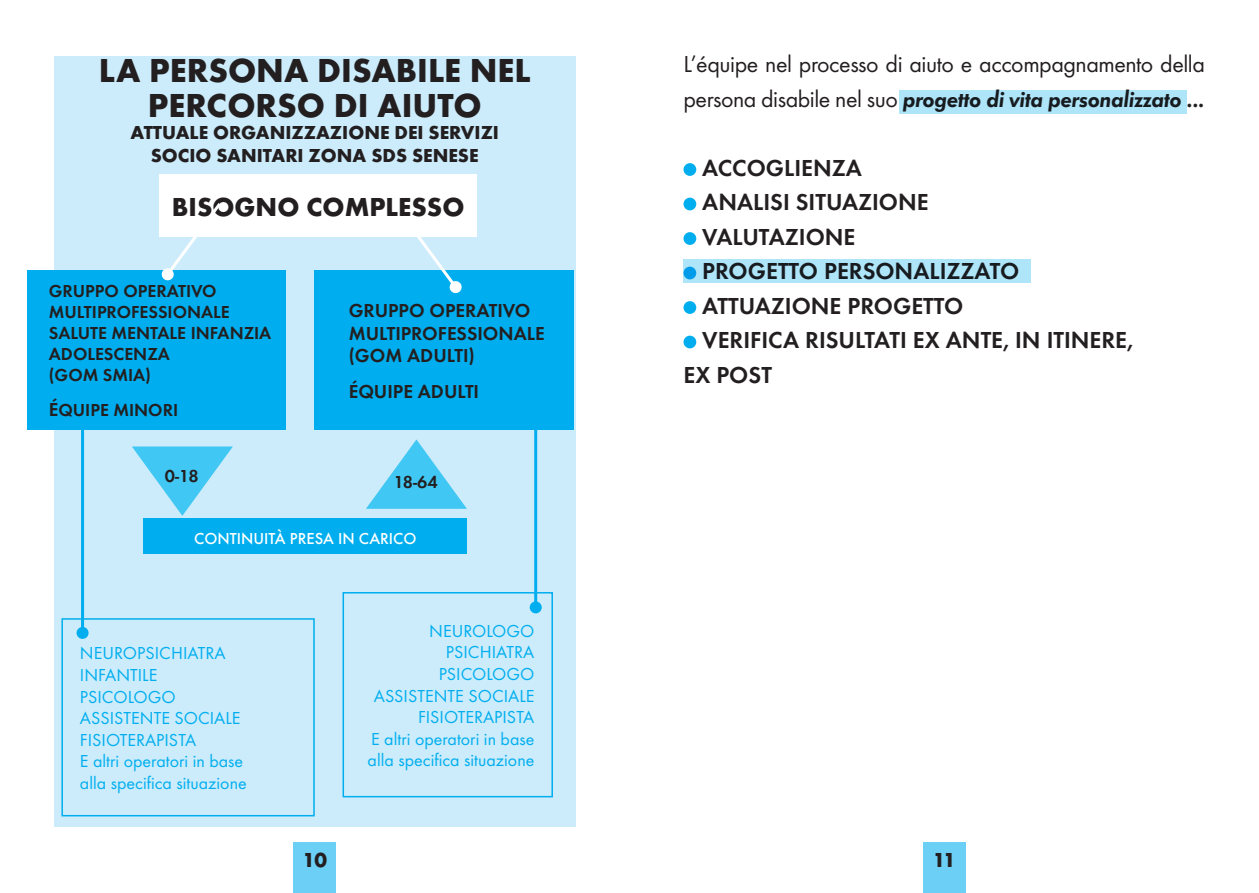
<style>
.page{position:relative;width:1259px;height:893px;background:#fff}
.page>*{position:absolute;margin:0;border:0;box-sizing:border-box;transform-origin:0 0}
.t1{font:700 34.5px/34.5px "Futura T";color:#231f20;text-align:center}
.t2{font:700 27px "Futura T";color:#231f20}
.t3{font:600 24px "Futura T";color:#231f20}
.t4{font:24px/34.5px "Futura T";letter-spacing:-.02em;color:#231f20}
.t5{font:700 21px "Futura T";color:#231f20}
.t6{font:700 19.5px/22.5px "Futura T";color:#231f20;text-align:center}
.t7{font:600 19.5px/22.5px "Futura T";color:#231f20}
.t8{font:18px/21.6px "Futura T";color:#00aeef;text-align:right}
.t9{font:600 18px/21px "Futura T";color:#231f20}
.t10{font:500 16.5px "Futura T";color:#fff}
.s1{font-size:19.5px}
.s2{font-weight:600;font-style:italic}
</style>
<div class="page">
<div style="left:923px;top:842px;width:42px;height:51px;background:#6bcff6"></div>
<div style="left:293px;top:842px;width:43px;height:51px;background:#6bcff6"></div>
<div style="left:54px;top:56px;width:521px;height:771px;background:#ccecfb"></div>
<div style="left:159px;top:175px;width:318px;height:62px;background:#fff"></div>
<hr style="left:534px;top:382px;width:3px;height:225px;background:#00aeef">
<div style="left:530px;top:601px;width:12px;height:12px;background:#00aeef;border-radius:50%"></div>
<hr style="left:81px;top:429px;width:3px;height:204px;background:#00aeef">
<div style="left:77px;top:627px;width:12px;height:12px;background:#00aeef;border-radius:50%"></div>
<div style="left:315px;top:270px;width:259px;height:160px;background:#00aeef"></div>
<div style="left:342px;top:592px;width:211px;height:205px;border:2px solid #00aeef"></div>
<div style="left:61px;top:618px;width:254px;height:198px;border:2px solid #00aeef"></div>
<div style="left:28px;top:270px;width:258px;height:160px;background:#00aeef"></div>
<div style="left:683px;top:163px;width:13px;height:13px;background:#00aeef;border-radius:50%"></div>
<div style="left:683px;top:198px;width:13px;height:12px;background:#00aeef;border-radius:50%"></div>
<div style="left:683px;top:232px;width:13px;height:13px;background:#00aeef;border-radius:50%"></div>
<div style="left:683px;top:301px;width:13px;height:13px;background:#00aeef;border-radius:50%"></div>
<div style="left:683px;top:336px;width:13px;height:12px;background:#00aeef;border-radius:50%"></div>
<svg style="left:936px;top:259px;width:95px;height:1px"></svg>
<svg style="left:161px;top:237px;width:36px;height:44px"></svg>
<svg style="left:417px;top:237px;width:45px;height:57px"></svg>
<svg style="left:132px;top:446px;width:101px;height:70px"></svg>
<svg style="left:366px;top:439px;width:101px;height:70px"></svg>
<div style="left:144px;top:518px;width:323px;height:36px;background:#00aeef"></div>
<div style="left:683px;top:260px;width:348px;height:23px;background:#aee5f9"></div>
<div style="left:899px;top:90px;width:287px;height:23px;background:#aee5f9"></div>
<h1 class="t1" style="left:99px;top:53px;width:433px">LA PERSONA DISABILE NEL<br>PERCORSO DI AIUTO</h1>
<p class="t6" style="left:130px;top:121px;width:370px">ATTUALE ORGANIZZAZIONE DEI SERVIZI<br>SOCIO SANITARI ZONA SDS SENESE</p>
<h2 class="t2" style="left:172px;top:191px;width:294px">BISOGNO COMPLESSO</h2>
<p class="t9" style="left:49px;top:280px;width:224px">GRUPPO OPERATIVO<br>MULTIPROFESSIONALE<br>SALUTE MENTALE INFANZIA<br>ADOLESCENZA<br>(GOM SMIA)</p>
<p class="t9" style="left:49px;top:400px;width:131px"><span class="s1">É</span>QUIPE MINORI</p>
<p class="t7" style="left:349px;top:299px;width:197px">GRUPPO OPERATIVO<br>MULTIPROFESSIONALE (GOM ADULTI)</p>
<p class="t7" style="left:349px;top:379px;width:132px">ÉQUIPE ADULTI</p>
<p class="t9" style="left:165px;top:465px;width:35px">0-18</p>
<p class="t9" style="left:394px;top:471px;width:46px">18-64</p>
<p class="t10" style="left:194px;top:529px;width:224px">CONTINUITÀ PRESA IN CARICO</p>
<p class="t8" style="left:80px;top:642px;width:168px;text-align:left">NEUROPSICHIATRA<br>INFANTILE<br>PSICOLOGO<br>ASSISTENTE SOCIALE<br>FISIOTERAPISTA<br>E altri operatori in base alla specifica situazione</p>
<p class="t8" style="left:367px;top:620px;width:168px">NEUROLOGO<br>PSICHIATRA<br>PSICOLOGO<br>ASSISTENTE SOCIALE<br>FISIOTERAPISTA<br>E altri operatori in base alla specifica situazione</p>
<h3 class="t4" style="left:683px;top:47px;width:523px">L’équipe nel processo di aiuto e accompagnamento della persona disabile nel suo <span class="s2">progetto di vita personalizzato ...</span></h3>
<h3 class="t3" style="left:702px;top:154px;width:161px">ACCOGLIENZA</h3>
<h3 class="t3" style="left:702px;top:188px;width:228px">ANALISI SITUAZIONE</h3>
<h3 class="t3" style="left:702px;top:223px;width:155px">VALUTAZIONE</h3>
<h3 class="t3" style="left:702px;top:257px;width:318px">PROGETTO PERSONALIZZATO</h3>
<h3 class="t3" style="left:702px;top:292px;width:263px">ATTUAZIONE PROGETTO</h3>
<h3 class="t3" style="left:702px;top:326px;width:432px">VERIFICA RISULTATI EX ANTE, IN ITINERE,</h3>
<h3 class="t3" style="left:683px;top:361px;width:90px">EX POST</h3>
<p class="t5" style="left:302px;top:847px;width:26px">10</p>
<p class="t5" style="left:932px;top:847px;width:24px">11</p>
</div>
